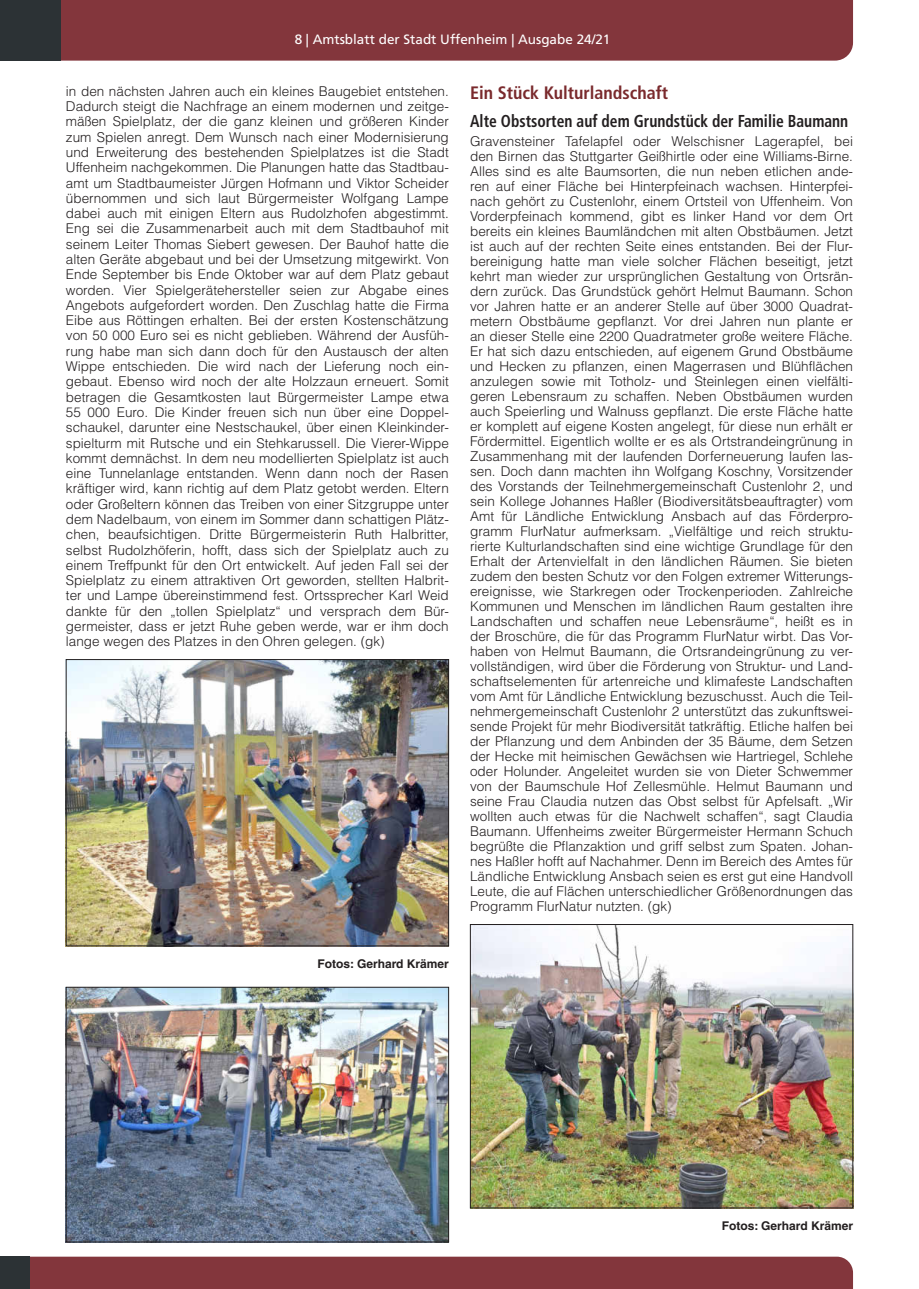
<style>
.page{position:relative;width:919px;height:1289px;background:#fff}
.page>*{position:absolute;margin:0;border:0;box-sizing:border-box;transform-origin:0 0}
.t1{font:700 condensed 18px "Frutiger LT";color:#7a2a2d}
.t2{font:700 condensed 17.25px "Frutiger LT";color:#231f20;scale:.9 1}
.t3{font:300 13.5px/15px "Helvetica LT";color:#231f20}
.t4{font:13.5px "Frutiger LT";color:#fff}
.t5{font:700 12px "Helvetica LT";color:#231f20}
</style>
<div class="page">
<div style="left:30px;top:1256px;width:823px;height:32px;background:#83363c"></div>
<div style="left:0;top:1256px;width:30px;height:32px;background:#2c3235"></div>
<div style="left:61px;top:0;width:792px;height:61px;background:#83363c"></div>
<div style="left:0;top:0;width:61px;height:61px;background:#2c3235"></div>
<img style="left:472px;top:926px;width:379px;height:280px">
<div style="left:470px;top:924px;width:383px;height:284px;border:1px solid #231f20"></div>
<img style="left:68px;top:661px;width:379px;height:283px">
<div style="left:66px;top:659px;width:383px;height:287px;border:1px solid #231f20"></div>
<img style="left:68px;top:989px;width:379px;height:251px">
<div style="left:66px;top:987px;width:383px;height:255px;border:1px solid #231f20"></div>
<p class="t4" style="left:295px;top:32px;width:317px">8 | Amtsblatt der Stadt Uffenheim | Ausgabe 24/21</p>
<h1 class="t1" style="left:470px;top:82px;width:200px">Ein Stück Kulturlandschaft</h1>
<p class="t2" style="left:470px;top:110px;width:421px">Alte Obstsorten auf dem Grundstück der Familie Baumann</p>
<p class="t3" style="left:470px;top:133px;width:384px">Gravensteiner Tafelapfel oder Welschisner Lagerapfel, bei den Birnen das Stuttgarter Geißhirtle oder eine Williams-Birne.<br>Alles sind es alte Baumsorten, die nun neben etlichen ande&shy;ren auf einer Fläche bei Hinterpfeinach wachsen. Hinterpfei&shy;nach gehört zu Custenlohr, einem Ortsteil von Uffenheim. Von Vorderpfeinach kommend, gibt es linker Hand vor dem Ort bereits ein kleines Baumländchen mit alten Obstbäumen. Jetzt ist auch auf der rechten Seite eines entstanden. Bei der Flur&shy;bereinigung hatte man viele solcher Flächen beseitigt, jetzt kehrt man wieder zur ursprünglichen Gestaltung von Ortsrän&shy;dern zurück. Das Grundstück gehört Helmut Baumann. Schon vor Jahren hatte er an anderer Stelle auf über 3000 Quadrat&shy;metern Obstbäume gepflanzt. Vor drei Jahren nun plante er an dieser Stelle eine 2200 Quadratmeter große weitere Fläche.<br>Er hat sich dazu entschieden, auf eigenem Grund Obstbäume und Hecken zu pflanzen, einen Magerrasen und Blühflächen anzulegen sowie mit Totholz- und Steinlegen einen vielfälti&shy;geren Lebensraum zu schaffen. Neben Obstbäumen wurden auch Speierling und Walnuss gepflanzt. Die erste Fläche hatte er komplett auf eigene Kosten angelegt, für diese nun erhält er Fördermittel. Eigentlich wollte er es als Ortstrandeingrünung in Zusammenhang mit der laufenden Dorferneuerung laufen las&shy;sen. Doch dann machten ihn Wolfgang Koschny, Vorsitzender des Vorstands der Teilnehmergemeinschaft Custenlohr 2, und sein Kollege Johannes Haßler (Biodiversitätsbeauftragter) vom Amt für Ländliche Entwicklung Ansbach auf das Förderpro&shy;gramm FlurNatur aufmerksam. „Vielfältige und reich struktu&shy;rierte Kulturlandschaften sind eine wichtige Grundlage für den Erhalt der Artenvielfalt in den ländlichen Räumen. Sie bieten zudem den besten Schutz vor den Folgen extremer Witterungs&shy;ereignisse, wie Starkregen oder Trockenperioden. Zahlreiche Kommunen und Menschen im ländlichen Raum gestalten ihre Landschaften und schaffen neue Lebensräume“, heißt es in der Broschüre, die für das Programm FlurNatur wirbt. Das Vor&shy;haben von Helmut Baumann, die Ortsrandeingrünung zu ver&shy;vollständigen, wird über die Förderung von Struktur- und Land&shy;schaftselementen für artenreiche und klimafeste Landschaften vom Amt für Ländliche Entwicklung bezuschusst. Auch die Teil&shy;nehmergemeinschaft Custenlohr 2 unterstützt das zukunftswei&shy;sende Projekt für mehr Biodiversität tatkräftig. Etliche halfen bei der Pflanzung und dem Anbinden der 35 Bäume, dem Setzen der Hecke mit heimischen Gewächsen wie Hartriegel, Schlehe oder Holunder. Angeleitet wurden sie von Dieter Schwemmer von der Baumschule Hof Zellesmühle. Helmut Baumann und seine Frau Claudia nutzen das Obst selbst für Apfelsaft. „Wir wollten auch etwas für die Nachwelt schaffen“, sagt Claudia Baumann. Uffenheims zweiter Bürgermeister Hermann Schuch begrüßte die Pflanzaktion und griff selbst zum Spaten. Johan&shy;nes Haßler hofft auf Nachahmer. Denn im Bereich des Amtes für Ländliche Entwicklung Ansbach seien es erst gut eine Handvoll Leute, die auf Flächen unterschiedlicher Größenordnungen das Programm FlurNatur nutzten. (gk)</p>
<p class="t3" style="left:66px;top:83px;width:384px">in den nächsten Jahren auch ein kleines Baugebiet entstehen.<br>Dadurch steigt die Nachfrage an einem modernen und zeitge&shy;mäßen Spielplatz, der die ganz kleinen und größeren Kinder zum Spielen anregt. Dem Wunsch nach einer Modernisierung und Erweiterung des bestehenden Spielplatzes ist die Stadt Uffenheim nachgekommen. Die Planungen hatte das Stadtbau&shy;amt um Stadtbaumeister Jürgen Hofmann und Viktor Scheider übernommen und sich laut Bürgermeister Wolfgang Lampe dabei auch mit einigen Eltern aus Rudolzhofen abgestimmt.<br>Eng sei die Zusammenarbeit auch mit dem Stadtbauhof mit seinem Leiter Thomas Siebert gewesen. Der Bauhof hatte die alten Geräte abgebaut und bei der Umsetzung mitgewirkt. Von Ende September bis Ende Oktober war auf dem Platz gebaut worden. Vier Spielgerätehersteller seien zur Abgabe eines Angebots aufgefordert worden. Den Zuschlag hatte die Firma Eibe aus Röttingen erhalten. Bei der ersten Kostenschätzung von 50 000 Euro sei es nicht geblieben. Während der Ausfüh&shy;rung habe man sich dann doch für den Austausch der alten Wippe entschieden. Die wird nach der Lieferung noch ein&shy;gebaut. Ebenso wird noch der alte Holzzaun erneuert. Somit betragen die Gesamtkosten laut Bürgermeister Lampe etwa 55 000 Euro. Die Kinder freuen sich nun über eine Doppel&shy;schaukel, darunter eine Nestschaukel, über einen Kleinkinder&shy;spielturm mit Rutsche und ein Stehkarussell. Die Vierer-Wippe kommt demnächst. In dem neu modellierten Spielplatz ist auch eine Tunnelanlage entstanden. Wenn dann noch der Rasen kräftiger wird, kann richtig auf dem Platz getobt werden. Eltern oder Großeltern können das Treiben von einer Sitzgruppe unter dem Nadelbaum, von einem im Sommer dann schattigen Plätz&shy;chen, beaufsichtigen. Dritte Bürgermeisterin Ruth Halbritter, selbst Rudolzhöferin, hofft, dass sich der Spielplatz auch zu einem Treffpunkt für den Ort entwickelt. Auf jeden Fall sei der Spielplatz zu einem attraktiven Ort geworden, stellten Halbrit&shy;ter und Lampe übereinstimmend fest. Ortssprecher Karl Weid dankte für den „tollen Spielplatz“ und versprach dem Bür&shy;germeister, dass er jetzt Ruhe geben werde, war er ihm doch lange wegen des Platzes in den Ohren gelegen. (gk)</p>
<p class="t5" style="left:317px;top:956px;width:133px">Fotos: Gerhard Krämer</p>
<p class="t5" style="left:721px;top:1218px;width:133px">Fotos: Gerhard Krämer</p>
</div>
